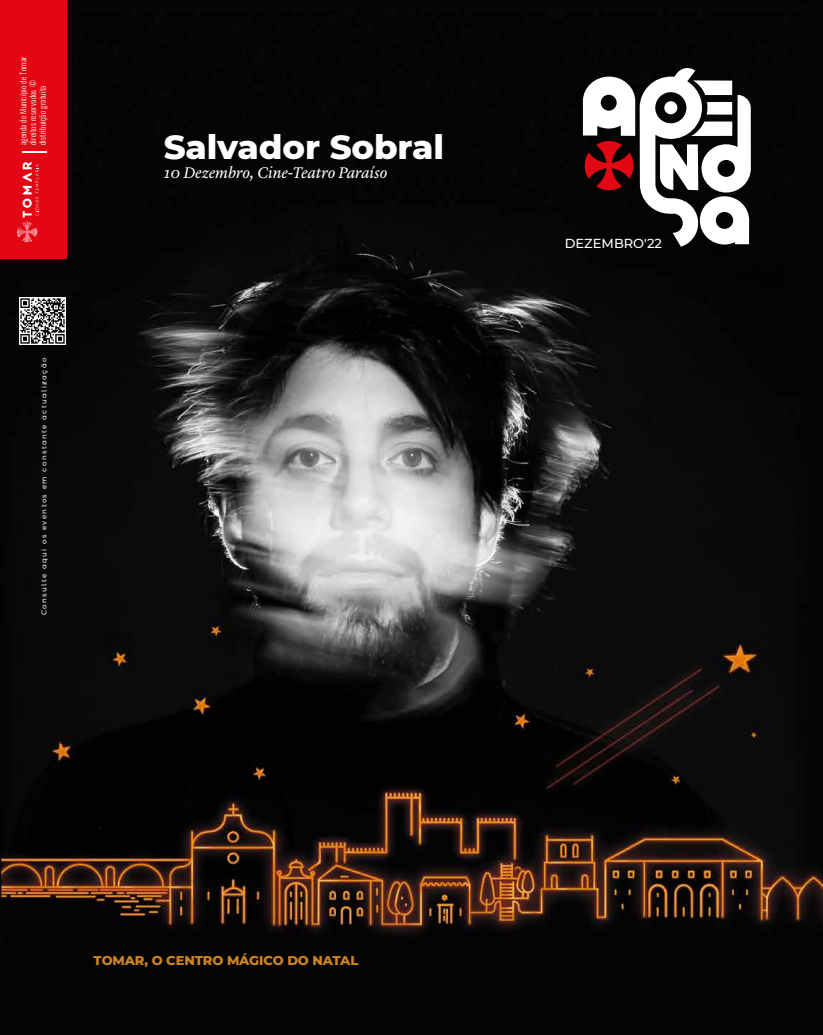
<style>
.page{position:relative;width:823px;height:1035px;background:#fff}
.page>*{position:absolute;margin:0;border:0;box-sizing:border-box;transform-origin:0 0}
.t1{font:800 34px "Montserrat";letter-spacing:-.005em;color:#fff}
.t2{font:italic 16px "Lyon Text";letter-spacing:-.01em;color:#fff}
.t3{font:800 13px "Montserrat";letter-spacing:-.01em;color:#cc8323}
.t4{font:500 13px "Montserrat";color:#fff}
.t5{font:300 8px/9.6px "Oswald";letter-spacing:.03em;color:#fff}
.t6{font:500 7px "Montserrat Alternates";letter-spacing:.2em;color:#fff}
</style>
<div class="page">
<img style="left:0;top:0;width:822px;height:1035px">
<img style="left:19px;top:298px;width:47px;height:46px">
<div style="left:0;top:0;width:66px;height:259px;background:#e30613"></div>
<svg style="left:17px;top:162px;width:21px;height:80px"></svg>
<hr style="left:22px;top:151px;width:25px;height:2px;background:#fff">
<svg style="left:582px;top:68px;width:168px;height:179px"></svg>
<p class="t5" style="left:18px;top:145px;width:90px;rotate:-90deg">agenda do Município de Tomar direitos reservados © distribuição gratuita</p>
<p class="t6" style="left:39px;top:615px;width:259px;rotate:-90deg">Consulte aqui os eventos em constante actualização</p>
<h1 class="t1" style="left:163px;top:122px;width:282px">Salvador Sobral</h1>
<h2 class="t2" style="left:163px;top:161px;width:225px">10 Dezembro, Cine-Teatro Paraíso</h2>
<h3 class="t4" style="left:564px;top:234px;width:99px">DEZEMBRO'22</h3>
<h3 class="t3" style="left:94px;top:950px;width:266px">TOMAR, O CENTRO MÁGICO DO NATAL</h3>
</div>
